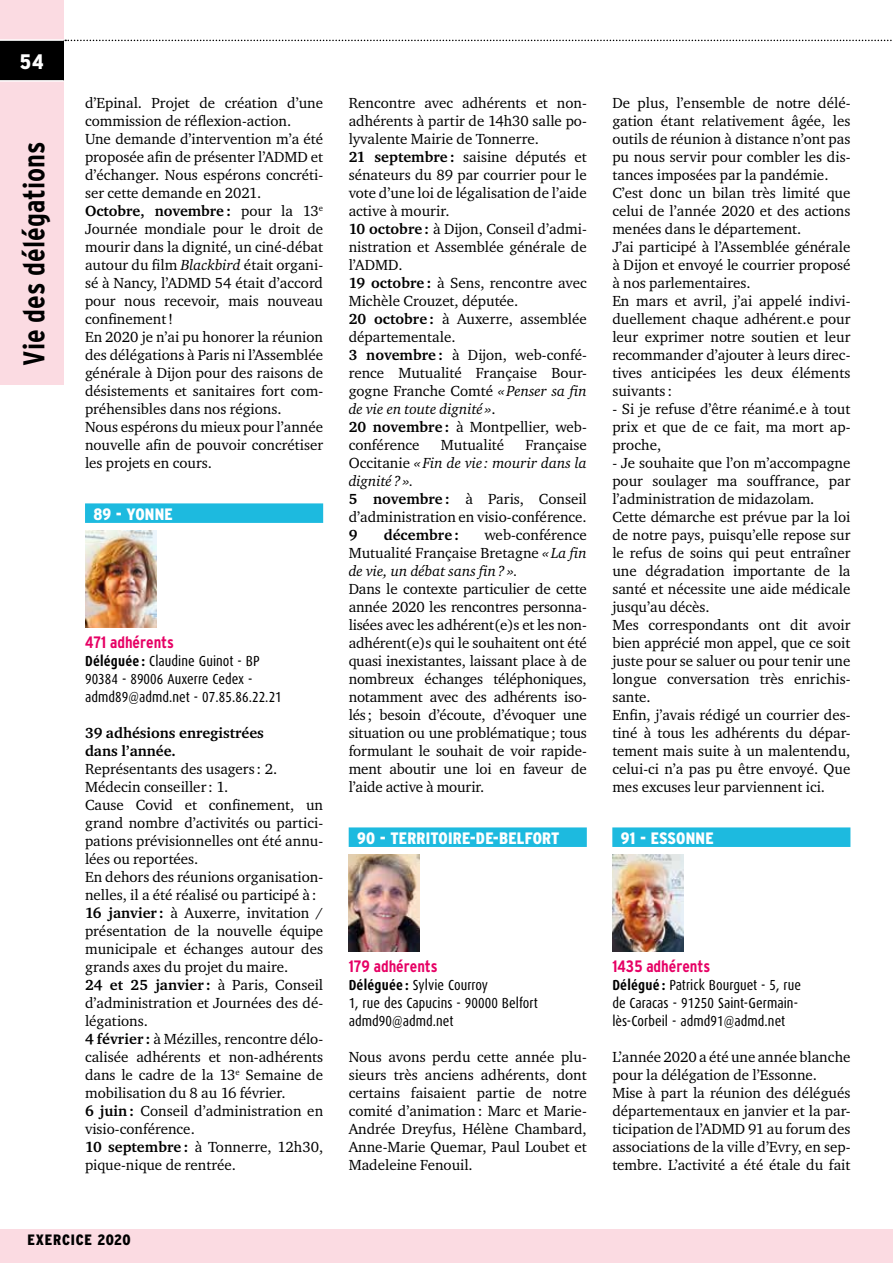
<style>
.page{position:relative;width:893px;height:1263px;background:#fff}
.page>*{position:absolute;margin:0;border:0;box-sizing:border-box;transform-origin:0 0}
.t1{font:700 condensed 30px "Interstate";color:#000}
.t2{font:900 condensed 21px "Interstate";color:#fff}
.t3{font:900 condensed 16.5px "Interstate";letter-spacing:.01em;color:#fff}
.t4{font:700 condensed 16.5px "Interstate";color:#e60064}
.t5{font:15px/18px "Charter ITC";color:#000}
.t6{font:700 15px/18px "Charter ITC";color:#000}
.t7{font:900 condensed 15px "Interstate";letter-spacing:.05em;color:#000}
.t8{font:14.55px/18px "Dax Condensed";letter-spacing:.005em;color:#000}
.s1{font-weight:700}
.s2{font-style:italic}
</style>
<div class="page">
<div style="left:0;top:0;width:64px;height:385px;background:#fbdbe2"></div>
<div style="left:0;top:1229px;width:893px;height:34px;background:#fbdbe2"></div>
<svg style="left:65px;top:40px;width:827px;height:1px"></svg>
<div style="left:0;top:40px;width:64px;height:41px;background:#000"></div>
<hr style="left:0;top:80px;width:64px;height:2px;background:#fff">
<hr style="left:0;top:39px;width:64px;height:2px;background:#fff">
<div style="left:85px;top:503px;width:238px;height:20px;background:#1dbadf"></div>
<img style="left:85px;top:530px;width:71px;height:97px">
<div style="left:349px;top:827px;width:238px;height:20px;background:#1dbadf"></div>
<img style="left:349px;top:854px;width:71px;height:97px">
<div style="left:612px;top:827px;width:238px;height:20px;background:#1dbadf"></div>
<img style="left:612px;top:854px;width:72px;height:97px">
<h2 class="t2" style="left:20px;top:50px;width:25px">54</h2>
<h1 class="t1" style="left:17px;top:366px;width:226px;rotate:-90deg">Vie des délégations</h1>
<p class="t5" style="left:85px;top:94px;width:240px">d’Epinal. Projet de création d’une commission de réflexion-action.<br>Une demande d’intervention m’a été proposée afin de présenter l’ADMD et d’échanger. Nous espérons concréti&shy;ser cette demande en 2021.<br><span class="s1">Octobre, novembre:</span> pour la 13<sup>e </sup>Journée mondiale pour le droit de mourir dans la dignité, un ciné-débat autour du film <span class="s2">Blackbird</span> était organi&shy;sé à Nancy, l’ADMD 54 était d’accord pour nous recevoir, mais nouveau confinement!<br>En 2020 je n’ai pu honorer la réunion des délégations à Paris ni l’Assemblée générale à Dijon pour des raisons de désistements et sanitaires fort com&shy;préhensibles dans nos régions.<br>Nous espérons du mieux pour l’année nouvelle afin de pouvoir concrétiser les projets en cours.</p>
<p class="t3" style="left:94px;top:505px;width:81px">89 - YONNE</p>
<p class="t4" style="left:85px;top:633px;width:91px">471 adhérents</p>
<p class="t8" style="left:85px;top:652px;width:198px"><span class="s1">Déléguée :</span> Claudine Guinot - BP<br>90384 - 89006 Auxerre Cedex - admd89@admd.net - 07.85.86.22.21</p>
<p class="t6" style="left:85px;top:724px;width:180px">39 adhésions enregistrées dans l’année.</p>
<p class="t5" style="left:85px;top:760px;width:240px">Représentants des usagers : 2.<br>Médecin conseiller: 1.<br>Cause Covid et confinement, un grand nombre d’activités ou partici&shy;pations prévisionnelles ont été annu&shy;lées ou reportées.<br>En dehors des réunions organisation&shy;nelles, il a été réalisé ou participé à:<br><span class="s1">16 janvier :</span> à Auxerre, invitation / présentation de la nouvelle équipe municipale et échanges autour des grands axes du projet du maire.<br><span class="s1">24 et 25 janvier :</span> à Paris, Conseil d’administration et Journées des dé&shy;légations.<br><span class="s1">4 février :</span> à Mézilles, rencontre délo&shy;calisée adhérents et non-adhérents dans le cadre de la 13<sup>e</sup> Semaine de mobilisation du 8 au 16 février.<br><span class="s1">6 juin:</span> Conseil d’administration en visio-conférence.<br><span class="s1">10 septembre :</span> à Tonnerre, 12h30, pique-nique de rentrée.</p>
<p class="t7" style="left:28px;top:1232px;width:105px">EXERCICE 2020</p>
<p class="t5" style="left:349px;top:94px;width:240px">Rencontre avec adhérents et non&shy;adhérents à partir de 14h30 salle po&shy;lyvalente Mairie de Tonnerre.<br><span class="s1">21 septembre :</span> saisine députés et sénateurs du 89 par courrier pour le vote d’une loi de légalisation de l’aide active à mourir.<br><span class="s1">10 octobre :</span> à Dijon, Conseil d’admi&shy;nistration et Assemblée générale de l’ADMD.<br><span class="s1">19 octobre :</span> à Sens, rencontre avec<br>Michèle Crouzet, députée.<br><span class="s1">20 octobre :</span> à Auxerre, assemblée départementale.<br><span class="s1">3 novembre :</span> à Dijon, web-confé&shy;rence Mutualité Française Bour&shy;gogne Franche Comté <span class="s2">«Penser sa fin de vie en toute dignité »</span>.<br><span class="s1">20 novembre :</span> à Montpellier, web&shy;conférence</p>
<p class="t5" style="left:441px;top:436px;width:65px">Mutualité</p>
<p class="t5" style="left:349px;top:436px;width:240px;text-indent:177px">Française<br>Occitanie <span class="s2">«Fin de vie : mourir dans la dignité ? ».<br></span><span class="s1">5 novembre :</span> à Paris, Conseil d’administration en visio-conférence.</p>
<p class="t6" style="left:349px;top:526px;width:10px">9</p>
<p class="t6" style="left:384px;top:526px;width:77px">décembre :</p>
<p class="t5" style="left:349px;top:526px;width:240px;text-align:justify;text-indent:136px">web-conférence Mutualité Française Bretagne <span class="s2">« La fin de vie, un débat sans fin? ».</span></p>
<p class="t5" style="left:349px;top:580px;width:240px;text-align:justify">Dans le contexte particulier de cette année 2020 les rencontres personna&shy;lisées avec les adhérent(e)s et les non&shy;adhérent(e)s qui le souhaitent ont été quasi inexistantes, laissant place à de nombreux échanges téléphoniques, notamment avec des adhérents iso&shy;lés ; besoin d’écoute, d’évoquer une situation ou une problématique; tous formulant le souhait de voir rapide&shy;ment aboutir une loi en faveur de l’aide active à mourir.</p>
<p class="t3" style="left:357px;top:829px;width:204px">90 - TERRITOIRE-DE-BELFORT</p>
<p class="t5" style="left:612px;top:94px;width:240px">De plus, l’ensemble de notre délé&shy;gation étant relativement âgée, les outils de réunion à distance n’ont pas pu nous servir pour combler les dis&shy;tances imposées par la pandémie.<br>C’est donc un bilan très limité que celui de l’année 2020 et des actions menées dans le département.<br>J’ai participé à l’Assemblée générale à Dijon et envoyé le courrier proposé à nos parlementaires.<br>En mars et avril, j’ai appelé indivi&shy;duellement chaque adhérent.e pour leur exprimer notre soutien et leur recommander d’ajouter à leurs direc&shy;tives anticipées les deux éléments suivants :</p>
<p class="t5" style="left:612px;top:400px;width:240px;text-align:justify">- Si je refuse d’être réanimé.e à tout prix et que de ce fait, ma mort ap&shy;proche,</p>
<p class="t5" style="left:612px;top:454px;width:240px">- Je souhaite que l’on m’accompagne pour soulager ma souffrance, par l’administration de midazolam.<br>Cette démarche est prévue par la loi de notre pays, puisqu’elle repose sur le refus de soins qui peut entraîner une dégradation importante de la santé et nécessite une aide médicale jusqu’au décès.<br>Mes correspondants ont dit avoir bien apprécié mon appel, que ce soit juste pour se saluer ou pour tenir une longue conversation très enrichis&shy;sante.<br>Enfin, j’avais rédigé un courrier des&shy;tiné à tous les adhérents du dépar&shy;tement mais suite à un malentendu, celui-ci n’a pas pu être envoyé. Que mes excuses leur parviennent ici.</p>
<p class="t3" style="left:621px;top:829px;width:94px">91 - ESSONNE</p>
<p class="t4" style="left:349px;top:957px;width:91px">179 adhérents</p>
<p class="t8" style="left:349px;top:976px;width:191px"><span class="s1">Déléguée :</span> Sylvie Courroy<br>1, rue des Capucins - 90000 Belfort admd90@admd.net</p>
<p class="t5" style="left:349px;top:1048px;width:240px;text-align:justify">Nous avons perdu cette année plu&shy;sieurs très anciens adhérents, dont certains faisaient partie de notre comité d’animation: Marc et Marie-Andrée Dreyfus, Hélène Chambard, Anne-Marie Quemar, Paul Loubet et Madeleine Fenouil.</p>
<p class="t4" style="left:612px;top:957px;width:100px">1435 adhérents</p>
<p class="t8" style="left:612px;top:976px;width:190px"><span class="s1">Délégué :</span> Patrick Bourguet - 5, rue de Caracas - 91250 Saint-Germain&shy;lès-Corbeil - admd91@admd.net</p>
<p class="t5" style="left:612px;top:1048px;width:240px">L’année 2020 a été une année blanche pour la délégation de l’Essonne.<br>Mise à part la réunion des délégués départementaux en janvier et la par&shy;ticipation de l’ADMD 91 au forum des associations de la ville d’Evry, en sep&shy;tembre. L’activité a été étale du fait</p>
</div>
